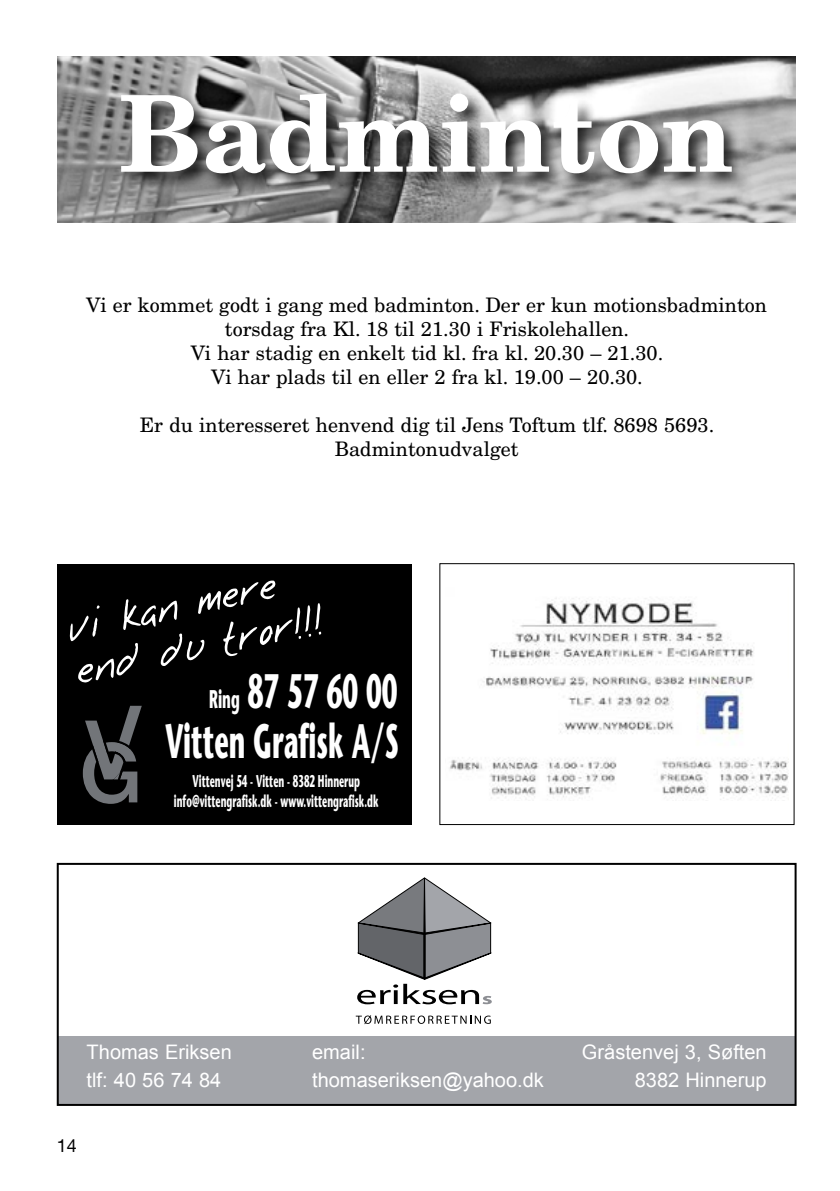
<style>
.page{position:relative;width:840px;height:1191px;background:#fff}
.page>*{position:absolute;margin:0;border:0;box-sizing:border-box;transform-origin:0 0}
.t1{font:700 106px "New Century Schlbk LT Std";color:#fff}
.t2{font:700 48.2px "Stone Sans";color:#fff;scale:.52 1}
.t3{font:20px/24px "New Century Schlbk LT Std";color:#000;text-align:center}
.t4{font:20px/28px "Arial";color:#fff}
.t5{font:18px "Helvetica Neue LT Std";color:#000}
.t6{font:700 17px/20.4px "Stone Sans";color:#fff;text-align:center;scale:.52 1}
.s1{font-size:25.6px}
</style>
<div class="page">
<div style="left:58px;top:1036px;width:737px;height:68px;background:#a3a5aa"></div>
<div style="left:57px;top:863px;width:739px;height:243px;border:2px solid #000"></div>
<svg style="left:342px;top:865px;width:169px;height:160px"></svg>
<div style="left:57px;top:564px;width:354px;height:261px;background:#000"></div>
<svg style="left:82px;top:705px;width:60px;height:99px"></svg>
<svg style="left:70px;top:580px;width:251px;height:102px"></svg>
<img style="left:58px;top:57px;width:737px;height:165px">
<div style="left:118px;top:91px;width:631px;height:101px;background:#000;opacity:.75"></div>
<div style="left:439px;top:563px;width:355px;height:262px;background:#fff;border:1px solid #000"></div>
<img style="left:450px;top:598px;width:338px;height:202px">
<h1 class="t1" style="left:119px;top:67px;width:616px">Badminton</h1>
<p class="t3" style="left:86px;top:293px;width:681px">Vi er kommet godt i gang med badminton. Der er kun motionsbadminton torsdag fra Kl. 18 til 21.30 i Friskolehallen.<br>Vi har stadig en enkelt tid kl. fra kl. 20.30 – 21.30.<br>Vi har plads til en eller 2 fra kl. 19.00 – 20.30.</p>
<p class="t3" style="left:140px;top:413px;width:575px">Er du interesseret henvend dig til Jens Toftum tlf. 8698 5693.<br>Badmintonudvalget</p>
<h2 class="t2" style="left:209px;top:662px;width:364px"><span class="s1">Ring</span> 87 57 60 00</h2>
<h2 class="t2" style="left:165px;top:712px;width:449px">Vitten Grafisk A/S</h2>
<p class="t6" style="left:174px;top:770px;width:395px">Vittenvej 54 - Vitten - 8382 Hinnerup info@vittengrafisk.dk - www.vittengrafisk.dk</p>
<p class="t4" style="left:87px;top:1038px;width:147px">Thomas Eriksen tlf: 40 56 74 84</p>
<p class="t4" style="left:312px;top:1038px;width:233px">email: thomaseriksen@yahoo.dk</p>
<p class="t4" style="left:581px;top:1038px;width:186px;text-align:right">Gråstenvej 3, Søften<br>8382 Hinnerup</p>
<p class="t5" style="left:57px;top:1135px;width:22px">14</p>
</div>
